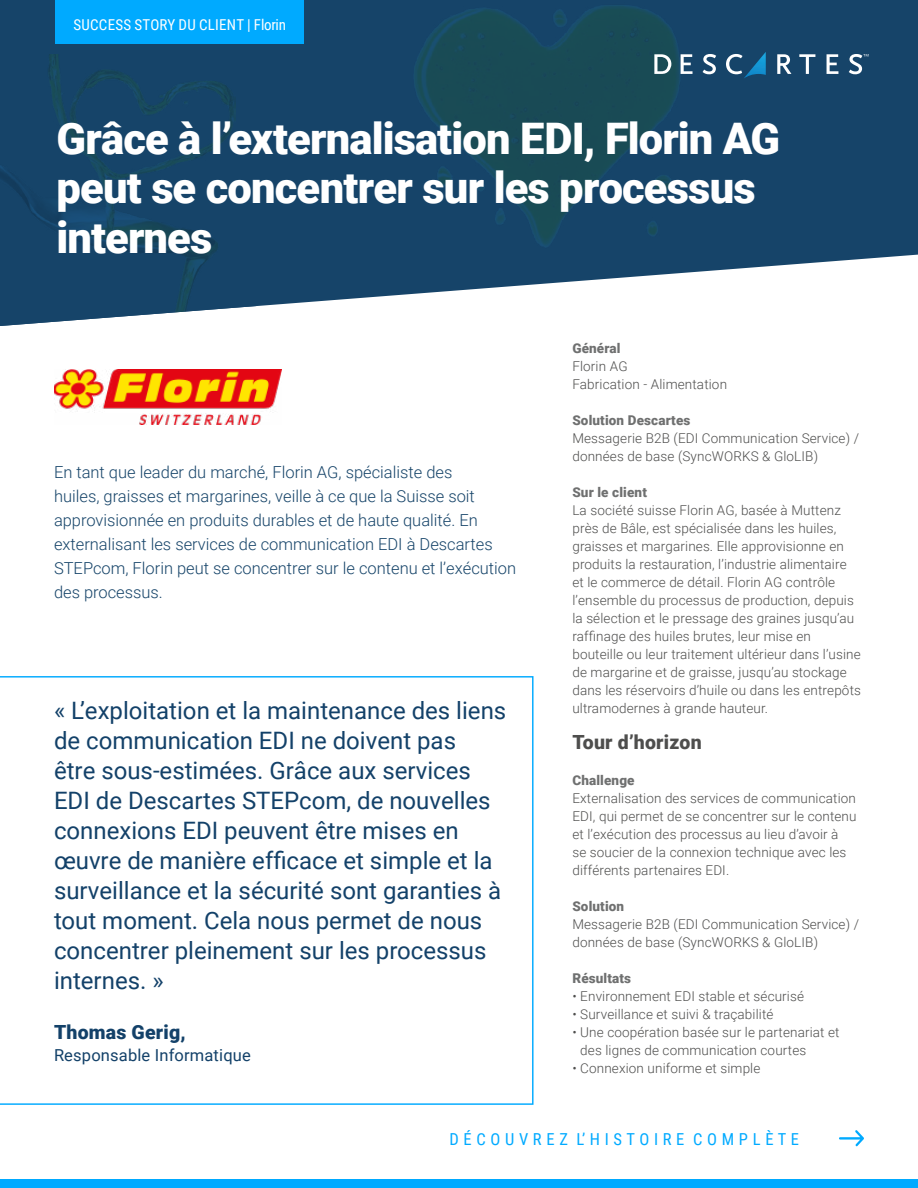
<style>
.page{position:relative;width:918px;height:1188px;background:#fff}
.page>*{position:absolute;margin:0;border:0;box-sizing:border-box;transform-origin:0 0}
.t1{font:900 43.5px/49.5px "Roboto";letter-spacing:-.02em;color:#fff}
.t2{font:24px/30px "Roboto";color:#134169}
.t3{font:900 19.5px "Roboto";letter-spacing:.01em;color:#4e4e4d}
.t4{font:900 19.5px "Roboto";letter-spacing:.01em;color:#134169}
.t5{font:300 16.5px/24px "Roboto";color:#164469}
.t6{font:16.5px "Roboto Condensed";color:#0af}
.t7{font:16.5px "Roboto";letter-spacing:.01em;color:#134169}
.t8{font:15px "Roboto Condensed";letter-spacing:.015em;color:#fff}
.t9{font:300 13.5px/18px "Roboto";letter-spacing:.01em;color:#4e4e4d}
.t10{font:900 13.5px "Roboto";letter-spacing:.01em;color:#6f7070}
</style>
<div class="page">
<svg style="left:256px;top:0;width:662px;height:307px;background:#365d7d"></svg>
<img style="left:408px;top:0;width:279px;height:253px">
<div style="left:0;top:0;width:256px;height:308px;background:#164469"></div>
<img style="left:0;top:54px;width:236px;height:272px">
<img style="left:54px;top:370px;width:228px;height:55px">
<svg style="left:0;top:676px;width:534px;height:429px"></svg>
<svg style="left:839px;top:1130px;width:25px;height:16px"></svg>
<div style="left:55px;top:0;width:248px;height:43px;background:#0af"></div>
<div style="left:0;top:1179px;width:918px;height:9px;background:#0af"></div>
<svg style="left:681px;top:54px;width:12px;height:20px"></svg>
<svg style="left:703px;top:54px;width:13px;height:20px"></svg>
<svg style="left:726px;top:52px;width:40px;height:27px"></svg>
<svg style="left:654px;top:54px;width:17px;height:20px"></svg>
<svg style="left:777px;top:54px;width:14px;height:20px"></svg>
<svg style="left:799px;top:54px;width:16px;height:20px"></svg>
<svg style="left:827px;top:54px;width:11px;height:20px"></svg>
<svg style="left:849px;top:54px;width:20px;height:20px"></svg>
<p class="t8" style="left:74px;top:14px;width:214px">SUCCESS STORY DU CLIENT | Florin</p>
<h1 class="t1" style="left:56px;top:112px;width:725px">Grâce à l’externalisation EDI, Florin AG peut se concentrer sur les processus internes</h1>
<p class="t5" style="left:54px;top:460px;width:464px">En tant que leader du marché, Florin AG, spécialiste des<br>huiles, graisses et margarines, veille à ce que la Suisse soit approvisionnée en produits durables et de haute qualité. En externalisant les services de communication EDI à Descartes STEPcom, Florin peut se concentrer sur le contenu et l’exécution des processus.</p>
<p class="t2" style="left:54px;top:695px;width:454px">« L’exploitation et la maintenance des liens de communication EDI ne doivent pas<br>être sous-estimées. Grâce aux services EDI de Descartes STEPcom, de nouvelles connexions EDI peuvent être mises en œuvre de manière efficace et simple et la surveillance et la sécurité sont garanties à tout moment. Cela nous permet de nous concentrer pleinement sur les processus internes. »</p>
<h3 class="t4" style="left:54px;top:1019px;width:133px">Thomas Gerig,</h3>
<p class="t7" style="left:54px;top:1043px;width:198px">Responsable Informatique</p>
<p class="t10" style="left:572px;top:338px;width:50px">Général</p>
<p class="t9" style="left:572px;top:356px;width:156px">Florin AG<br>Fabrication - Alimentation</p>
<p class="t10" style="left:572px;top:410px;width:120px">Solution Descartes</p>
<p class="t9" style="left:572px;top:428px;width:288px">Messagerie B2B (EDI Communication Service) / données de base (SyncWORKS &amp; GloLIB)</p>
<p class="t10" style="left:572px;top:482px;width:76px">Sur le client</p>
<p class="t9" style="left:572px;top:500px;width:290px">La société suisse Florin AG, basée à Muttenz près de Bâle, est spécialisée dans les huiles, graisses et margarines. Elle approvisionne en produits la restauration, l’industrie alimentaire et le commerce de détail. Florin AG contrôle l’ensemble du processus de production, depuis la sélection et le pressage des graines jusqu’au raffinage des huiles brutes, leur mise en bouteille ou leur traitement ultérieur dans l’usine de margarine et de graisse, jusqu’au stockage dans les réservoirs d’huile ou dans les entrepôts ultramodernes à grande hauteur.</p>
<h3 class="t3" style="left:572px;top:728px;width:131px">Tour d’horizon</h3>
<p class="t10" style="left:572px;top:770px;width:64px">Challenge</p>
<p class="t9" style="left:572px;top:788px;width:286px">Externalisation des services de communication EDI, qui permet de se concentrer sur le contenu et l’exécution des processus au lieu d’avoir à<br>se soucier de la connexion technique avec les différents partenaires EDI.</p>
<p class="t10" style="left:572px;top:896px;width:53px">Solution</p>
<p class="t9" style="left:572px;top:914px;width:288px">Messagerie B2B (EDI Communication Service) / données de base (SyncWORKS &amp; GloLIB)</p>
<p class="t10" style="left:572px;top:968px;width:60px">Résultats</p>
<p class="t9" style="left:572px;top:986px;width:233px">• Environnement EDI stable et sécurisé</p>
<p class="t9" style="left:572px;top:1004px;width:203px">• Surveillance et suivi &amp; traçabilité</p>
<p class="t9" style="left:580px;top:1022px;width:261px;text-indent:-8px">• Une coopération basée sur le partenariat et des lignes de communication courtes</p>
<p class="t9" style="left:572px;top:1058px;width:190px">• Connexion uniforme et simple</p>
<p class="t6" style="left:449px;top:1127px;width:351px">D É C O U V R E Z L’ H I S T O I R E C O M P L È T E</p>
</div>
